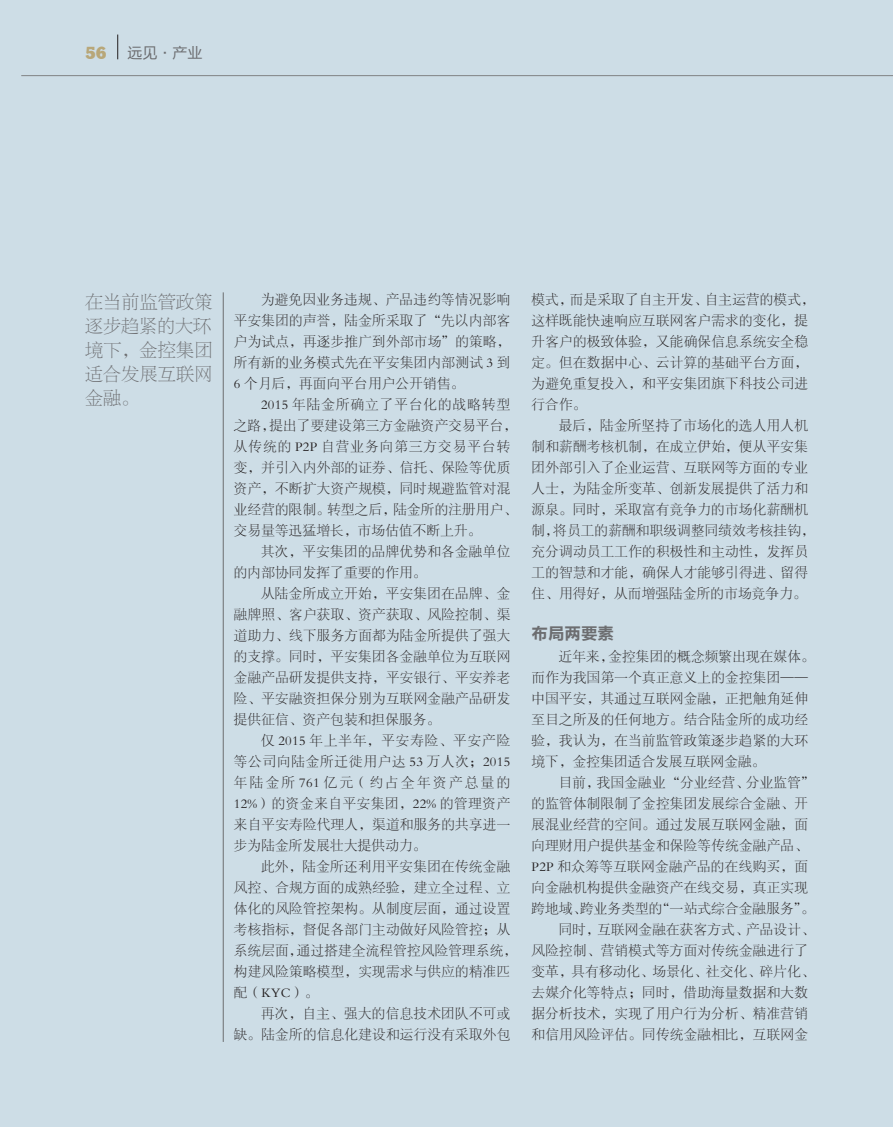
<style>
.page{position:relative;width:893px;height:1127px;background:#cddde6}
.page>*{position:absolute;margin:0;border:0;box-sizing:border-box;transform-origin:0 0}
.提文{font:18px/24px "FZBSJW GB1 0";letter-spacing:.015em;color:#6c6d70}
.t1{font:800 16.95px "Stymie BT";color:#b8a779}
.小标题段前后{font:16.5px "FZLTCHJW GB1 0";color:#6c6d70}
.t2{font:15px "FZLTHJW GB1 0";color:#6c6d70}
.正文{font:13.5px/21px "FZSYJW GB1 0";letter-spacing:.025em;color:#231f20}
</style>
<div class="page">
<svg style="left:117px;top:35px;width:1px;height:24px"></svg>
<hr style="left:21px;top:75px;width:872px;height:1px;background:#808285">
<hr style="left:223px;top:292px;width:1px;height:750px;background:#6c6d70">
<p class="t1" style="left:85px;top:43px;width:23px">56</p>
<p class="t2" style="left:128px;top:45px;width:76px">远见·产业</p>
<p class="提文" style="left:85px;top:290px;width:129px">在当前监管政策逐步趋紧的大环</p>
<p class="提文" style="left:85px;top:338px;width:129px;text-align:justify">境下，金控集团适合发展互联网金融。</p>
<p class="正文" style="left:234px;top:289px;width:278px;text-align:justify;text-indent:27px">为避免因业务违规、产品违约等情况影响平安集团的声誉，陆金所采取了“先以内部客户为试点，再逐步推广到外部市场”的策略，所有新的业务模式先在平安集团内部测试 3 到6 个月后，再面向平台用户公开销售。</p>
<p class="正文" style="left:234px;top:394px;width:285px;text-indent:27px">2015 年陆金所确立了平台化的战略转型之路，提出了要建设第三方金融资产交易平台，从传统的 P2P 自营业务向第三方交易平台转变，并引入内外部的证券、信托、保险等优质资产，不断扩大资产规模，同时规避监管对混业经营的限制。转型之后，陆金所的注册用户、交易量等迅猛增长，市场估值不断上升。</p>
<p class="正文" style="left:234px;top:541px;width:278px;text-indent:27px">其次，平安集团的品牌优势和各金融单位的内部协同发挥了重要的作用。</p>
<p class="正文" style="left:234px;top:583px;width:278px;text-align:justify;text-indent:27px">从陆金所成立开始，平安集团在品牌、金融牌照、客户获取、资产获取、风险控制、渠道助力、线下服务方面都为陆金所提供了强大的支撑。同时，平安集团各金融单位为互联网金融产品研发提供支持，平安银行、平安养老险、平安融资担保分别为互联网金融产品研发提供征信、资产包装和担保服务。</p>
<p class="正文" style="left:234px;top:730px;width:278px;text-align:justify;text-indent:27px">仅 2015 年上半年，平安寿险、平安产险等公司向陆金所迁徙用户达 53 万人次；2015年陆金所 761 亿元（约占全年资产总量的12%）的资金来自平安集团，22% 的管理资产来自平安寿险代理人，渠道和服务的共享进一步为陆金所发展壮大提供动力。</p>
<p class="正文" style="left:234px;top:856px;width:285px;text-indent:27px">此外，陆金所还利用平安集团在传统金融风控、合规方面的成熟经验，建立全过程、立体化的风险管控架构。从制度层面，通过设置考核指标，督促各部门主动做好风险管控；从系统层面，通过搭建全流程管控风险管理系统，构建风险策略模型，实现需求与供应的精准匹配（KYC）。</p>
<p class="正文" style="left:234px;top:1003px;width:278px;text-align:right">再次，自主、强大的信息技术团队不可或<br>缺。陆金所的信息化建设和运行没有采取外包</p>
<p class="正文" style="left:531px;top:289px;width:285px">模式，而是采取了自主开发、自主运营的模式，这样既能快速响应互联网客户需求的变化，提升客户的极致体验，又能确保信息系统安全稳定。但在数据中心、云计算的基础平台方面，为避免重复投入，和平安集团旗下科技公司进行合作。</p>
<p class="正文" style="left:531px;top:415px;width:285px;text-indent:27px">最后，陆金所坚持了市场化的选人用人机制和薪酬考核机制，在成立伊始，便从平安集团外部引入了企业运营、互联网等方面的专业人士，为陆金所变革、创新发展提供了活力和源泉。同时，采取富有竞争力的市场化薪酬机制，将员工的薪酬和职级调整同绩效考核挂钩，充分调动员工工作的积极性和主动性，发挥员工的智慧和才能，确保人才能够引得进、留得住、用得好，从而增强陆金所的市场竞争力。</p>
<p class="小标题段前后" style="left:531px;top:624px;width:84px">布局两要素</p>
<p class="正文" style="left:531px;top:646px;width:285px;text-indent:27px">近年来，金控集团的概念频繁出现在媒体。而作为我国第一个真正意义上的金控集团——中国平安，其通过互联网金融，正把触角延伸至目之所及的任何地方。结合陆金所的成功经验，我认为，在当前监管政策逐步趋紧的大环境下，金控集团适合发展互联网金融。</p>
<p class="正文" style="left:531px;top:772px;width:285px;text-indent:27px">目前，我国金融业 “分业经营、分业监管”的监管体制限制了金控集团发展综合金融、开展混业经营的空间。通过发展互联网金融，面向理财用户提供基金和保险等传统金融产品、<br>P2P 和众筹等互联网金融产品的在线购买，面向金融机构提供金融资产在线交易，真正实现跨地域、跨业务类型的“一站式综合金融服务”。</p>
<p class="正文" style="left:531px;top:919px;width:285px;text-indent:27px">同时，互联网金融在获客方式、产品设计、风险控制、营销模式等方面对传统金融进行了变革，具有移动化、场景化、社交化、碎片化、去媒介化等特点；同时，借助海量数据和大数据分析技术，实现了用户行为分析、精准营销和信用风险评估。同传统金融相比，互联网金</p>
</div>
